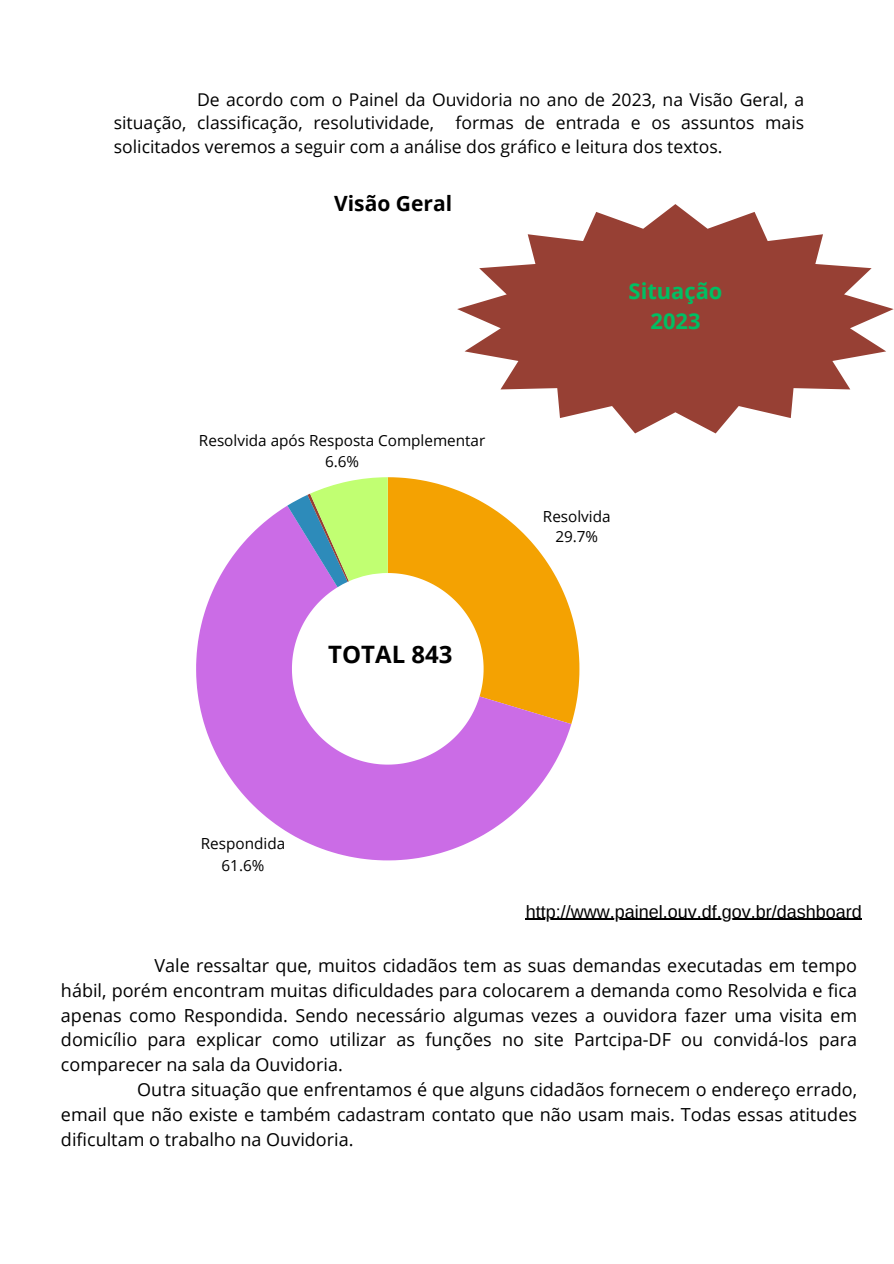
<style>
.page{position:relative;width:894px;height:1264px;background:#fff}
.page>*{position:absolute;margin:0;border:0;box-sizing:border-box;transform-origin:0 0}
.t1{font:700 24px "Open Sans";color:#000}
.t2{font:700 21.9px/30.3px "Open Sans";color:#00bf63;text-align:center}
.t3{font:700 21px "Open Sans";color:#000}
.t4{font:18px/24.8px "Open Sans";color:#000;text-align:justify}
.t5{font:18px "Arimo";color:#000}
.t6{font:17.55px/23.7px "Open Sans";color:#000;text-align:justify}
.t7{font:15.3px/21.6px "Open Sans";color:#000;text-align:center}
</style>
<div class="page">
<svg style="left:387px;top:477px;width:192px;height:247px"></svg>
<svg style="left:196px;top:505px;width:375px;height:355px"></svg>
<svg style="left:287px;top:477px;width:100px;height:110px;background:#b4cea4"></svg>
<hr style="left:525px;top:918px;width:336px;height:1px;background:#000">
<svg style="left:457px;top:204px;width:436px;height:229px;fill:#974034"></svg>
<p class="t6" style="left:114px;top:87px;width:691px;text-indent:83px">De acordo com o Painel da Ouvidoria no ano de 2023, na Visão Geral, a situação, classificação, resolutividade, formas de entrada e os assuntos mais solicitados veremos a seguir com a análise dos gráfico e leitura dos textos.</p>
<h3 class="t3" style="left:334px;top:188px;width:119px">Visão Geral</h3>
<p class="t7" style="left:199px;top:429px;width:288px">Resolvida após Resposta Complementar<br>6.6%</p>
<h2 class="t1" style="left:328px;top:637px;width:126px">TOTAL 843</h2>
<p class="t2" style="left:628px;top:275px;width:95px">Situação<br>2023</p>
<p class="t7" style="left:542px;top:506px;width:69px;line-height:20px">Resolvida<br>29.7%</p>
<p class="t7" style="left:201px;top:832px;width:86px">Respondida<br>61.6%</p>
<h1 class="t5" style="left:525px;top:901px;width:337px">http://www.painel.ouv.df.gov.br/dashboard</h1>
<p class="t4" style="left:61px;top:952px;width:797px;text-indent:93px">Vale ressaltar que, muitos cidadãos tem as suas demandas executadas em tempo hábil, porém encontram muitas dificuldades para colocarem a demanda como Resolvida e fica apenas como Respondida. Sendo necessário algumas vezes a ouvidora fazer uma visita em domicílio para explicar como utilizar as funções no site Partcipa-DF ou convidá-los para comparecer na sala da Ouvidoria.</p>
<p class="t4" style="left:61px;top:1076px;width:797px;text-indent:76px">Outra situação que enfrentamos é que alguns cidadãos fornecem o endereço errado, email que não existe e também cadastram contato que não usam mais. Todas essas atitudes dificultam o trabalho na Ouvidoria.</p>
</div>
